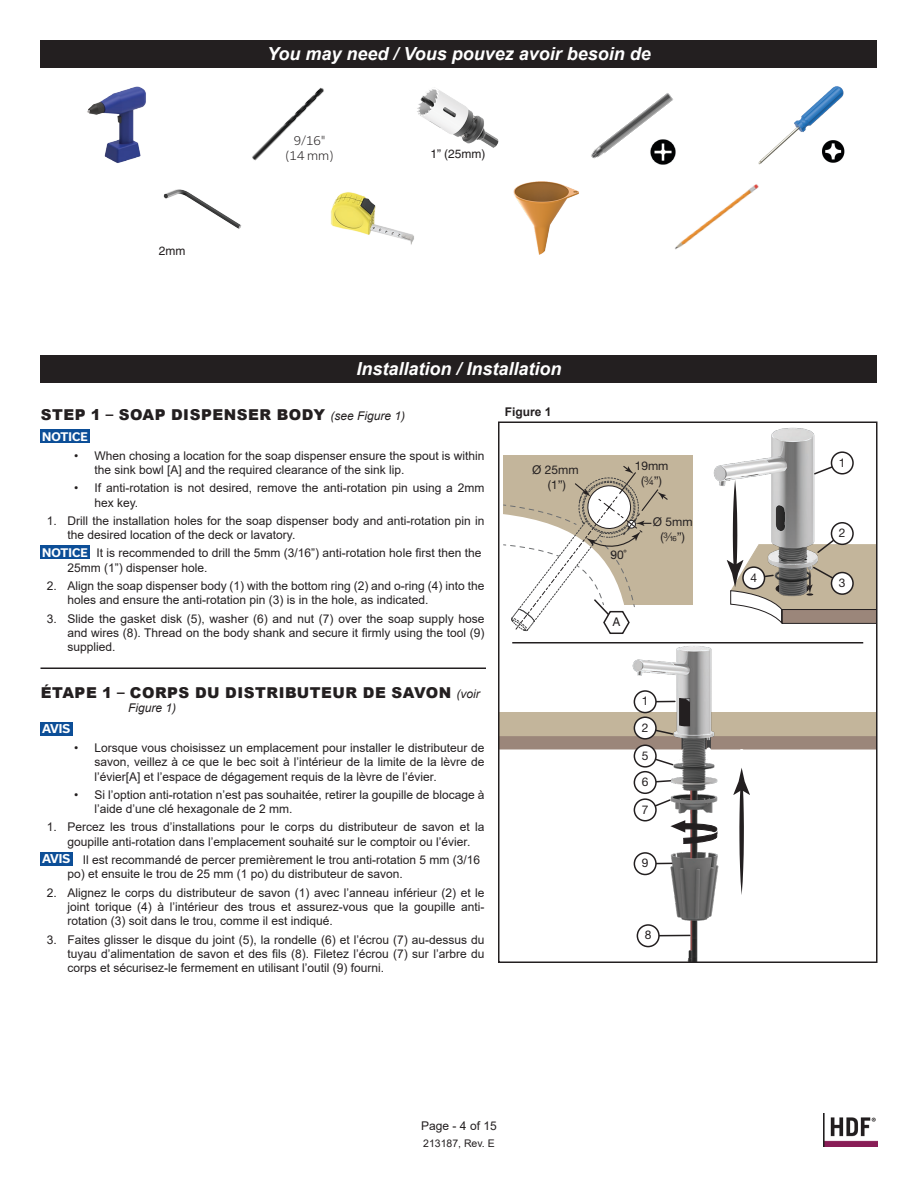
<style>
.page{position:relative;width:918px;height:1188px;background:#fff}
.page>*{position:absolute;margin:0;border:0;box-sizing:border-box;transform-origin:0 0}
.Section_Heading{font:italic 700 18px "Arial";color:#fff}
.Sub_Heading_3{font:900 15px "Arial";letter-spacing:.035em;color:#231f20}
.Sub_Heading{font:900 15px "Arial";letter-spacing:.035em;color:#231f20}
.Warning__Caution__Danger___Notice{font:12px/14.4px "Arial";color:#231f20}
.t1{font:12px/14.4px "Helvetica Neue LT Std";color:#231f20;text-align:center}
.t2{font:12px "Helvetica LT Std";color:#231f20}
.t3{font:300 12px/14.4px "Usual";color:#231f20;text-align:center}
.Sub_Heading_3-2{font:italic 12px "Arial";color:#231f20}
.Figure_Numbers{font:700 12px "Arial";color:#231f20}
.t4{font:700 11.7px "Usual";color:#fff}
.t5{font:700 11.4px "Usual";color:#fff}
.t6{font:10.5px "Arial";color:#231f20}
.s1{font-weight:400;font-style:italic;font-size:12px}
.s2{font-family:"Arial"}
.s3{font-family:"Sans Fractions Plain"}
</style>
<div class="page">
<div style="left:40px;top:356px;width:838px;height:27px;background:#231f20"></div>
<div style="left:40px;top:430px;width:50px;height:13px;background:#0c4e97"></div>
<div style="left:40px;top:545px;width:50px;height:14px;background:#0c4e97"></div>
<div style="left:40px;top:722px;width:33px;height:13px;background:#0c4e97"></div>
<div style="left:40px;top:852px;width:33px;height:14px;background:#0c4e97"></div>
<hr style="left:40px;top:668px;width:446px;height:1px;background:#231f20">
<div style="left:40px;top:40px;width:838px;height:28px;background:#231f20"></div>
<img style="left:87px;top:86px;width:59px;height:77px">
<img style="left:252px;top:87px;width:72px;height:74px">
<img style="left:591px;top:93px;width:82px;height:66px">
<img style="left:649px;top:138px;width:27px;height:27px">
<img style="left:330px;top:192px;width:84px;height:53px">
<img style="left:163px;top:189px;width:79px;height:40px">
<img style="left:758px;top:86px;width:86px;height:79px">
<img style="left:819px;top:139px;width:26px;height:25px">
<img style="left:513px;top:181px;width:66px;height:74px">
<img style="left:675px;top:184px;width:84px;height:66px">
<img style="left:417px;top:89px;width:82px;height:59px">
<div style="left:499px;top:712px;width:378px;height:26px;background:#c3b59b"></div>
<div style="left:499px;top:737px;width:183px;height:12px;background:#9b867a"></div>
<div style="left:499px;top:736px;width:184px;height:13px;border:2px solid #9b867a"></div>
<img style="left:627px;top:646px;width:88px;height:314px">
<div style="left:634px;top:691px;width:22px;height:22px;background:#fff;border-radius:50%"></div>
<div style="left:634px;top:690px;width:23px;height:23px;border:2px solid #231f20;border-radius:50%"></div>
<div style="left:634px;top:745px;width:22px;height:22px;background:#fff;border-radius:50%"></div>
<div style="left:634px;top:745px;width:23px;height:23px;border:2px solid #231f20;border-radius:50%"></div>
<div style="left:634px;top:799px;width:22px;height:22px;background:#fff;border-radius:50%"></div>
<div style="left:634px;top:798px;width:23px;height:24px;border:2px solid #231f20;border-radius:50%"></div>
<div style="left:634px;top:853px;width:22px;height:22px;background:#fff;border-radius:50%"></div>
<div style="left:634px;top:852px;width:23px;height:23px;border:2px solid #231f20;border-radius:50%"></div>
<hr style="left:648px;top:935px;width:42px;height:2px;background:#231f20">
<div style="left:637px;top:925px;width:22px;height:22px;background:#fff;border-radius:50%"></div>
<div style="left:637px;top:924px;width:23px;height:23px;border:2px solid #231f20;border-radius:50%"></div>
<div style="left:634px;top:717px;width:22px;height:22px;background:#fff;border-radius:50%"></div>
<div style="left:634px;top:716px;width:23px;height:24px;border:2px solid #231f20;border-radius:50%"></div>
<img style="left:713px;top:427px;width:124px;height:50px">
<div style="left:831px;top:452px;width:22px;height:22px;background:#fff;border-radius:50%"></div>
<div style="left:831px;top:451px;width:23px;height:24px;border:2px solid #231f20;border-radius:50%"></div>
<svg style="left:715px;top:461px;width:160px;height:183px"></svg>
<div style="left:743px;top:567px;width:22px;height:22px;background:#fff;border-radius:50%"></div>
<div style="left:742px;top:566px;width:23px;height:23px;border:2px solid #231f20;border-radius:50%"></div>
<div style="left:504px;top:455px;width:189px;height:150px;background:#c3b59b"></div>
<hr style="left:512px;top:642px;width:351px;height:2px;background:#231f20">
<svg style="left:503px;top:465px;width:165px;height:169px"></svg>
<svg style="left:643px;top:697px;width:232px;height:198px"></svg>
<div style="left:634px;top:772px;width:22px;height:21px;background:#fff;border-radius:50%"></div>
<div style="left:634px;top:771px;width:23px;height:23px;border:2px solid #231f20;border-radius:50%"></div>
<div style="left:498px;top:422px;width:380px;height:541px;border:2px solid #231f20"></div>
<img style="left:823px;top:1113px;width:55px;height:34px">
<p class="Section_Heading" style="left:267px;top:42px;width:385px">You may need / Vous pouvez avoir besoin de</p>
<p class="t2" style="left:159px;top:244px;width:28px">2mm</p>
<p class="t3" style="left:286px;top:134px;width:49px">9/16" (14 mm)</p>
<p class="t2" style="left:430px;top:147px;width:56px">1” (25mm)</p>
<p class="Section_Heading" style="left:356px;top:357px;width:207px">Installation / Installation</p>
<p class="Sub_Heading" style="left:41px;top:404px;width:366px">STEP 1 – SOAP DISPENSER BODY <span class="s1">(see Figure 1)</span></p>
<p class="t5" style="left:42px;top:430px;width:47px">NOTICE</p>
<p class="Warning__Caution__Danger___Notice" style="left:94px;top:448px;width:391px;text-indent:-20px">• When chosing a location for the soap dispenser ensure the spout is within the sink bowl [A] and the required clearance of the sink lip.</p>
<p class="Warning__Caution__Danger___Notice" style="left:94px;top:481px;width:391px;text-indent:-20px">• If anti-rotation is not desired, remove the anti-rotation pin using a 2mm hex key.</p>
<p class="Warning__Caution__Danger___Notice" style="left:68px;top:513px;width:418px;text-indent:-21px">1. Drill the installation holes for the soap dispenser body and anti-rotation pin in the desired location of the deck or lavatory.</p>
<p class="t5" style="left:42px;top:546px;width:47px">NOTICE</p>
<p class="Figure_Numbers" style="left:505px;top:403px;width:48px">Figure 1</p>
<p class="t1" style="left:532px;top:463px;width:48px"><span class="s2">Ø</span> 25mm (1”)</p>
<p class="Warning__Caution__Danger___Notice" style="left:68px;top:546px;width:415px;text-indent:29px">It is recommended to drill the 5mm (3/16”) anti-rotation hole first then the<br>25mm (1”) dispenser hole.</p>
<p class="Warning__Caution__Danger___Notice" style="left:68px;top:579px;width:418px;text-indent:-21px">2. Align the soap dispenser body (1) with the bottom ring (2) and o-ring (4) into the holes and ensure the anti-rotation pin (3) is in the hole, as indicated.</p>
<p class="Warning__Caution__Danger___Notice" style="left:68px;top:611px;width:419px;text-align:justify;text-indent:-21px">3. Slide the gasket disk (5), washer (6) and nut (7) over the soap supply hose and wires (8). Thread on the body shank and secure it firmly using the tool (9) supplied.</p>
<p class="Sub_Heading_3" style="left:41px;top:682px;width:441px">ÉTAPE 1 – CORPS DU DISTRIBUTEUR DE SAVON <span class="s1">(voir</span></p>
<p class="Sub_Heading_3-2" style="left:128px;top:701px;width:50px">Figure 1)</p>
<p class="t4" style="left:42px;top:722px;width:30px">AVIS</p>
<p class="Warning__Caution__Danger___Notice" style="left:94px;top:740px;width:391px;text-align:justify;text-indent:-20px">• Lorsque vous choisissez un emplacement pour installer le distributeur de savon, veillez à ce que le bec soit à l’intérieur de la limite de la lèvre de l’évier[A] et l’espace de dégagement requis de la lèvre de l’évier.</p>
<p class="Warning__Caution__Danger___Notice" style="left:94px;top:787px;width:391px;text-indent:-20px">• Si l’option anti-rotation n’est pas souhaitée, retirer la goupille de blocage à l’aide d’une clé hexagonale de 2 mm.</p>
<p class="Warning__Caution__Danger___Notice" style="left:47px;top:820px;width:439px;text-align:center">1. Percez les trous d’installations pour le corps du distributeur de savon et la goupille anti-rotation dans l’emplacement souhaité sur le comptoir ou l’évier.</p>
<p class="t4" style="left:42px;top:852px;width:30px">AVIS</p>
<p class="Warning__Caution__Danger___Notice" style="left:68px;top:852px;width:414px;text-indent:15px">Il est recommandé de percer premièrement le trou anti-rotation 5 mm (3/16 po) et ensuite le trou de 25 mm (1 po) du distributeur de savon.</p>
<p class="Warning__Caution__Danger___Notice" style="left:68px;top:885px;width:418px;text-align:justify;text-indent:-21px">2. Alignez le corps du distributeur de savon (1) avec l’anneau inférieur (2) et le joint torique (4) à l’intérieur des trous et assurez-vous que la goupille anti&shy;rotation (3) soit dans le trou, comme il est indiqué.</p>
<p class="Warning__Caution__Danger___Notice" style="left:68px;top:932px;width:418px;text-align:justify;text-indent:-21px">3. Faites glisser le disque du joint (5), la rondelle (6) et l’écrou (7) au-dessus du tuyau d’alimentation de savon et des fils (8). Filetez l’écrou (7) sur l’arbre du corps et sécurisez-le fermement en utilisant l’outil (9) fourni.</p>
<p class="t1" style="left:635px;top:459px;width:35px">19mm (<span class="s3">w</span>”)</p>
<p class="t1" style="left:611px;top:548px;width:18px">90˚</p>
<p class="t1" style="left:653px;top:515px;width:41px"><span class="s2">Ø</span> 5mm (<span class="s3">x</span>”)</p>
<p class="t2" style="left:612px;top:615px;width:10px">A</p>
<p class="t1" style="left:642px;top:694px;width:8px">1</p>
<p class="t1" style="left:642px;top:720px;width:8px">2</p>
<p class="t1" style="left:642px;top:748px;width:8px">5</p>
<p class="t1" style="left:642px;top:775px;width:8px">6</p>
<p class="t1" style="left:642px;top:802px;width:8px">7</p>
<p class="t1" style="left:642px;top:856px;width:8px">9</p>
<p class="t1" style="left:645px;top:928px;width:8px">8</p>
<p class="Warning__Caution__Danger___Notice" style="left:421px;top:1119px;width:77px">Page - 4 of 15</p>
<p class="t6" style="left:423px;top:1136px;width:73px">213187, Rev. E</p>
<p class="t1" style="left:750px;top:570px;width:8px">4</p>
<p class="t1" style="left:839px;top:455px;width:8px">1</p>
<p class="t1" style="left:839px;top:526px;width:8px">2</p>
<p class="t1" style="left:839px;top:575px;width:8px">3</p>
</div>
